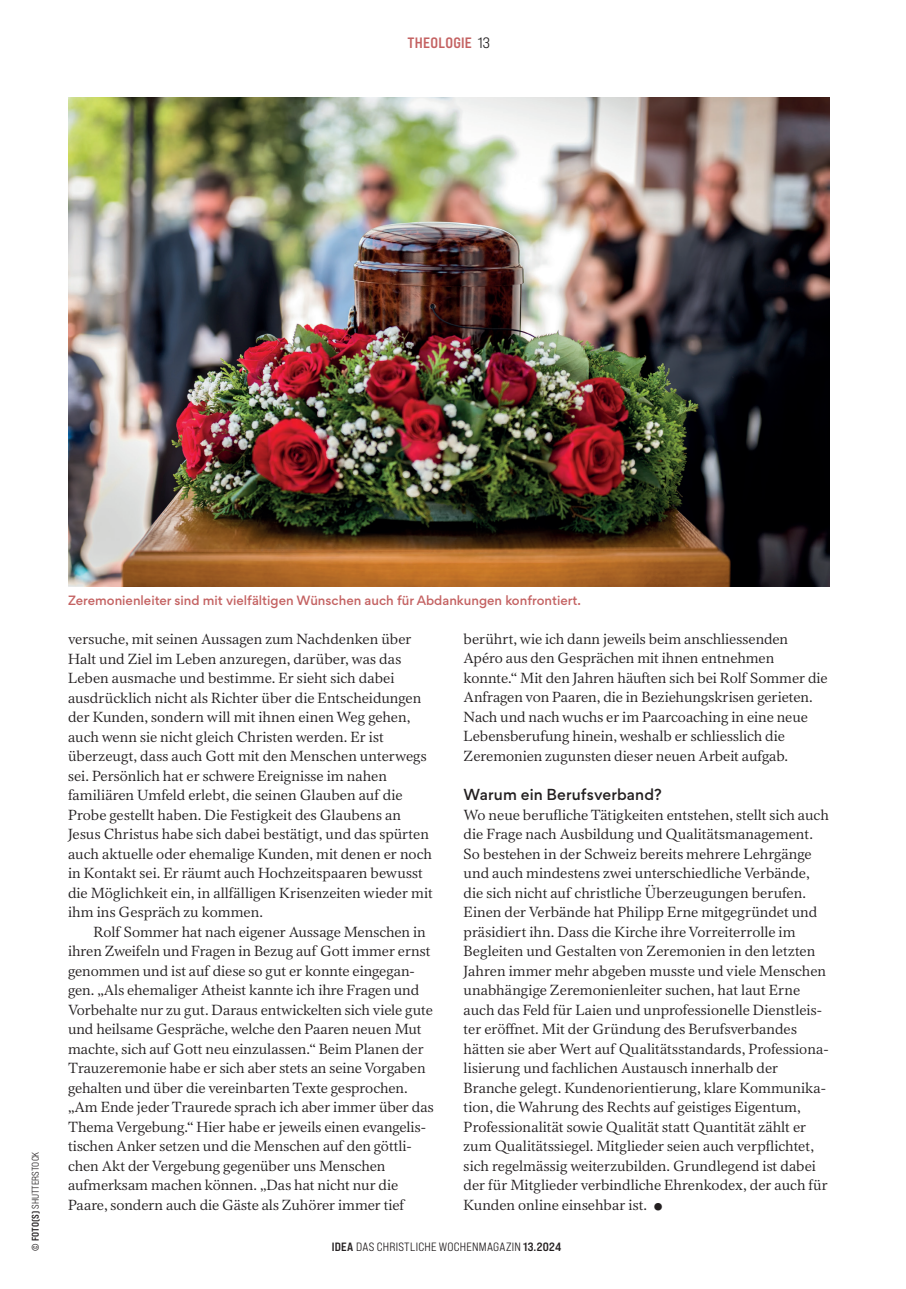
<style>
.page{position:relative;width:906px;height:1289px;background:#fff}
.page>*{position:absolute;margin:0;border:0;box-sizing:border-box;transform-origin:0 0}
.t1{font:15px "Bebas Neue Pro Exp Bd";letter-spacing:.02em;color:#c46262}
.t2{font:14.25px/19.5px "Lector FSL";color:#231f20}
.t3{font:500 14.25px "Gordita";letter-spacing:.01em;color:#231f20}
.t4{font:500 12px "Gordita";color:#c46262}
.t5{font:12px "Bebas Neue Pro Exp Md";letter-spacing:.02em;color:#231f20}
.t6{font:9.75px "Bebas Neue Pro Exp Md";letter-spacing:.005em;color:#231f20}
.s1{font-family:"Bebas Neue Pro Exp Md";color:#231f20}
.s2{font-family:"Bebas Neue Pro Exp Bd"}
</style>
<div class="page">
<img style="left:68px;top:98px;width:761px;height:488px">
<p class="t1" style="left:407px;top:33px;width:84px">THEOLOGIE <span class="s1">13</span></p>
<p class="t6" style="left:30px;top:1250px;width:101px;rotate:-90deg"><span class="s2">© Foto(s)</span> SHUTTERSTOCK</p>
<p class="t4" style="left:68px;top:591px;width:514px">Zeremonienleiter sind mit vielfältigen Wünschen auch für Abdankungen konfrontiert.</p>
<p class="t2" style="left:68px;top:629px;width:366px">versuche, mit seinen Aussagen zum Nachdenken über Halt und Ziel im Leben anzuregen, darüber, was das Leben ausmache und bestimme. Er sieht sich dabei ausdrücklich nicht als Richter über die Entscheidungen der Kunden, sondern will mit ihnen einen Weg gehen, auch wenn sie nicht gleich Christen werden. Er ist überzeugt, dass auch Gott mit den Menschen unterwegs sei. Persönlich hat er schwere Ereignisse im nahen familiären Umfeld erlebt, die seinen Glauben auf die Probe gestellt haben. Die Festigkeit des Glaubens an Jesus Christus habe sich dabei bestätigt, und das spürten auch aktuelle oder ehemalige Kunden, mit denen er noch in Kontakt sei. Er räumt auch Hochzeitspaaren bewusst die Möglichkeit ein, in allfälligen Krisenzeiten wieder mit ihm ins Gespräch zu kommen.</p>
<p class="t2" style="left:68px;top:921px;width:367px;text-indent:26px">Rolf Sommer hat nach eigener Aussage Menschen in ihren Zweifeln und Fragen in Bezug auf Gott immer ernst genommen und ist auf diese so gut er konnte eingegan&shy;gen. „Als ehemaliger Atheist kannte ich ihre Fragen und Vorbehalte nur zu gut. Daraus entwickelten sich viele gute und heilsame Gespräche, welche den Paaren neuen Mut machte, sich auf Gott neu einzulassen.“ Beim Planen der Trauzeremonie habe er sich aber stets an seine Vorgaben gehalten und über die vereinbarten Texte gesprochen. „Am Ende jeder Traurede sprach ich aber immer über das Thema Vergebung.“ Hier habe er jeweils einen evangelis&shy;tischen Anker setzen und die Menschen auf den göttli&shy;chen Akt der Vergebung gegenüber uns Menschen aufmerksam machen können. „Das hat nicht nur die Paare, sondern auch die Gäste als Zuhörer immer tief</p>
<p class="t2" style="left:463px;top:629px;width:365px">berührt, wie ich dann jeweils beim anschliessenden Apéro aus den Gesprächen mit ihnen entnehmen konnte.“ Mit den Jahren häuften sich bei Rolf Sommer die Anfragen von Paaren, die in Beziehungskrisen gerieten.<br>Nach und nach wuchs er im Paarcoaching in eine neue Lebensberufung hinein, weshalb er schliesslich die Zeremonien zugunsten dieser neuen Arbeit aufgab.</p>
<p class="t3" style="left:463px;top:783px;width:199px">Warum ein Berufsverband?</p>
<p class="t2" style="left:463px;top:804px;width:367px">Wo neue berufliche Tätigkeiten entstehen, stellt sich auch die Frage nach Ausbildung und Qualitätsmanagement.<br>So bestehen in der Schweiz bereits mehrere Lehrgänge und auch mindestens zwei unterschiedliche Verbände, die sich nicht auf christliche Überzeugungen berufen.<br>Einen der Verbände hat Philipp Erne mitgegründet und präsidiert ihn. Dass die Kirche ihre Vorreiterrolle im Begleiten und Gestalten von Zeremonien in den letzten Jahren immer mehr abgeben musste und viele Menschen unabhängige Zeremonienleiter suchen, hat laut Erne auch das Feld für Laien und unprofessionelle Dienstleis&shy;ter eröffnet. Mit der Gründung des Berufsverbandes hätten sie aber Wert auf Qualitätsstandards, Professiona&shy;lisierung und fachlichen Austausch innerhalb der Branche gelegt. Kundenorientierung, klare Kommunika&shy;tion, die Wahrung des Rechts auf geistiges Eigentum, Professionalität sowie Qualität statt Quantität zählt er zum Qualitätssiegel. Mitglieder seien auch verpflichtet, sich regelmässig weiterzubilden. Grundlegend ist dabei der für Mitglieder verbindliche Ehrenkodex, der auch für Kunden online einsehbar ist.</p>
<p class="t5" style="left:332px;top:1239px;width:231px"><span class="s2">IDEA</span> DAS CHRISTLICHE WOCHENMAGAZIN <span class="s2">13.2024</span></p>
</div>
